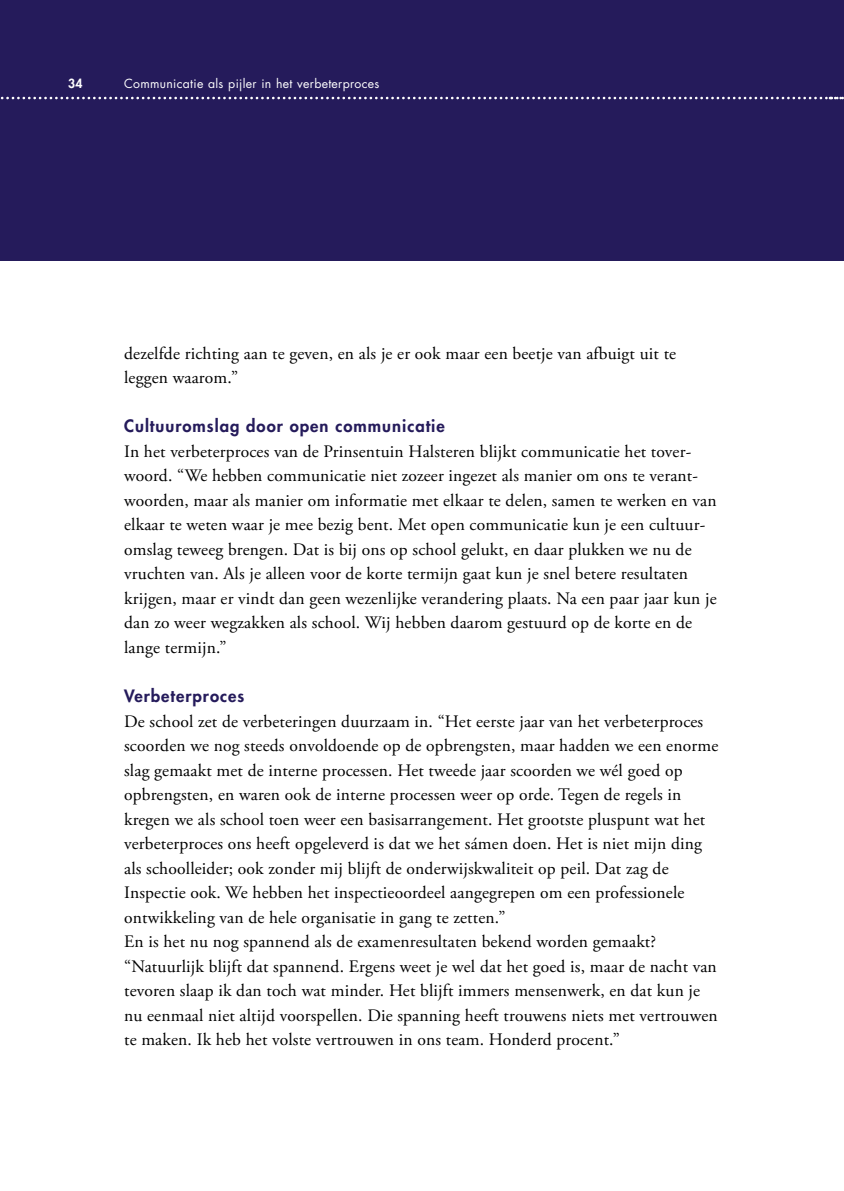
<style>
.page{position:relative;width:844px;height:1191px;background:#fff}
.page>*{position:absolute;margin:0;border:0;box-sizing:border-box;transform-origin:0 0}
.t1{font:17.5px/24.5px "Adobe Garamond Pro";letter-spacing:.01em;color:#000}
.t2{font:800 16.62px "Futura LT";letter-spacing:.06em;color:#251b5b}
.t3{font:12.25px "Futura LT";letter-spacing:.025em;color:#fff}
.t4{font:800 12.25px "Futura LT";color:#fff}
</style>
<div class="page">
<div style="left:0;top:0;width:843px;height:261px;background:#251b5b"></div>
<svg style="left:0;top:97px;width:844px;height:2px"></svg>
<p class="t4" style="left:68px;top:75px;width:16px">34</p>
<p class="t3" style="left:124px;top:76px;width:257px">Communicatie als pijler in het verbeterproces</p>
<p class="t1" style="left:124px;top:342px;width:553px">dezelfde richting aan te geven, en als je er ook maar een beetje van afbuigt uit te leggen waarom.”</p>
<p class="t2" style="left:124px;top:415px;width:322px">Cultuuromslag door open communicatie</p>
<p class="t1" style="left:124px;top:440px;width:594px">In het verbeterproces van de Prinsentuin Halsteren blijkt communicatie het tover&shy;woord. “We hebben communicatie niet zozeer ingezet als manier om ons te verant&shy;woorden, maar als manier om informatie met elkaar te delen, samen te werken en van elkaar te weten waar je mee bezig bent. Met open communicatie kun je een cultuur&shy;omslag teweeg brengen. Dat is bij ons op school gelukt, en daar plukken we nu de vruchten van. Als je alleen voor de korte termijn gaat kun je snel betere resultaten krijgen, maar er vindt dan geen wezenlijke verandering plaats. Na een paar jaar kun je dan zo weer wegzakken als school. Wij hebben daarom gestuurd op de korte en de lange termijn.”</p>
<p class="t2" style="left:124px;top:685px;width:122px">Verbeterproces</p>
<p class="t1" style="left:124px;top:709px;width:595px">De school zet de verbeteringen duurzaam in. “Het eerste jaar van het verbeterproces scoorden we nog steeds onvoldoende op de opbrengsten, maar hadden we een enorme slag gemaakt met de interne processen. Het tweede jaar scoorden we wél goed op opbrengsten, en waren ook de interne processen weer op orde. Tegen de regels in kregen we als school toen weer een basisarrangement. Het grootste pluspunt wat het verbeterproces ons heeft opgeleverd is dat we het sámen doen. Het is niet mijn ding als schoolleider; ook zonder mij blijft de onderwijskwaliteit op peil. Dat zag de Inspectie ook. We hebben het inspectieoordeel aangegrepen om een professionele ontwikkeling van de hele organisatie in gang te zetten.”<br>En is het nu nog spannend als de examenresultaten bekend worden gemaakt? “Natuurlijk blijft dat spannend. Ergens weet je wel dat het goed is, maar de nacht van tevoren slaap ik dan toch wat minder. Het blijft immers mensenwerk, en dat kun je nu eenmaal niet altijd voorspellen. Die spanning heeft trouwens niets met vertrouwen te maken. Ik heb het volste vertrouwen in ons team. Honderd procent.”</p>
</div>
